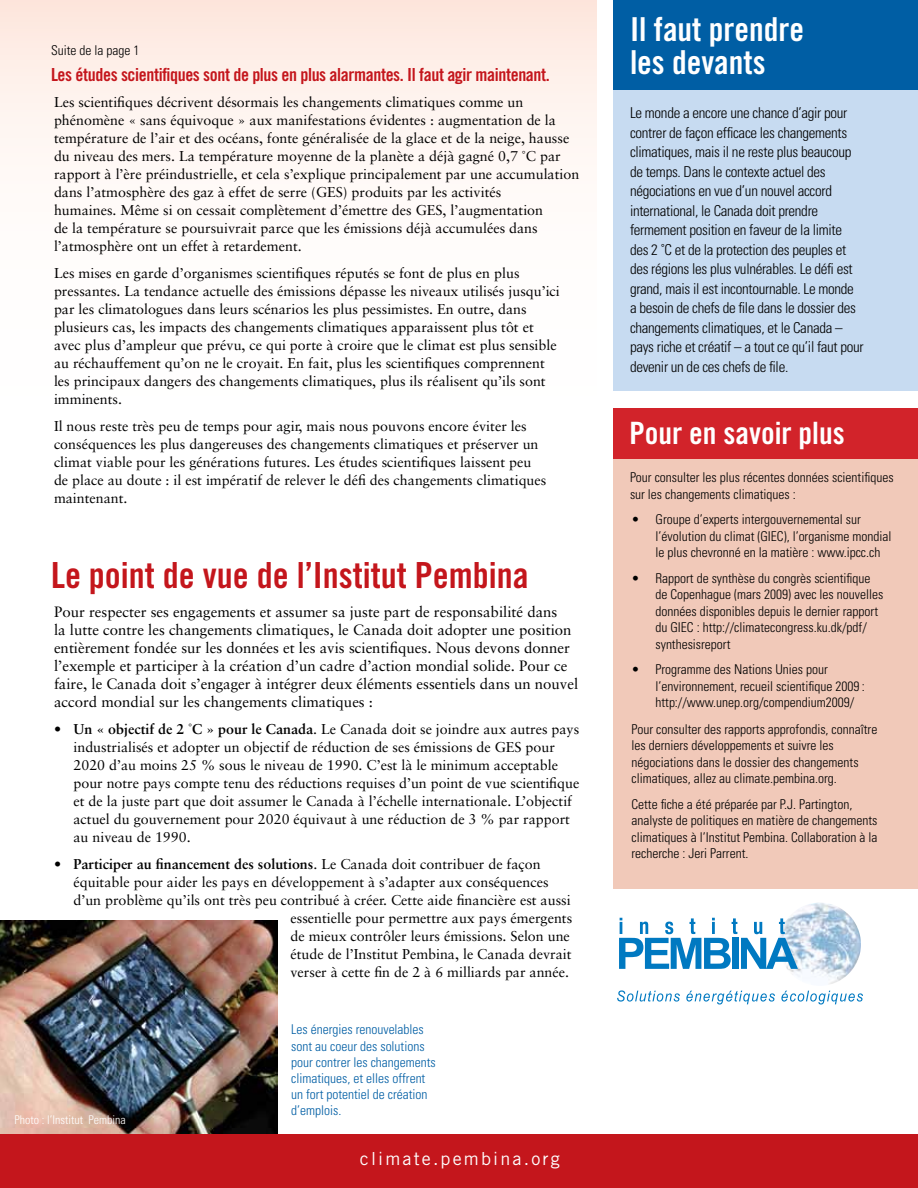
<style>
.page{position:relative;width:918px;height:1188px;background:#fff}
.page>*{position:absolute;margin:0;border:0;box-sizing:border-box;transform-origin:0 0}
.t1{font:36px "Trade Gothic Bold Cond Twenty";color:#c4161c}
.t2{font:33px/33px "Trade Gothic Bold Cond Twenty";color:#fff}
.t3{font:30.75px "Trade Gothic Bold Cond Twenty";color:#fff}
.t4{font:18px "Trade Gothic Bold Cond Twenty";letter-spacing:-.02em;color:#c4161c}
.t5{font:18px "Trade Gothic";letter-spacing:.12em;color:#fff}
.t6{font:300 condensed 15px/19.5px "Univers";letter-spacing:-.02em;color:#000}
.t7{font:15px/18px "Sabon";color:#000}
.t8{font:14.25px/18px "Sabon";color:#000}
.t9{font:700 14.25px "Sabon";color:#000}
.t10{font:300 condensed 13.5px/16.5px "Univers";color:#000}
.t11{font:300 condensed 13.5px/16.2px "Univers";color:#005ea4}
.t12{font:300 condensed 12px "Univers";color:#fff}
.s1{font-weight:700}
.s2{font-weight:400}
</style>
<div class="page">
<img style="left:0;top:921px;width:277px;height:213px">
<div style="left:0;top:0;width:597px;height:586px;background:linear-gradient(to bottom,#fef0e9,#fff)"></div>
<div style="left:613px;top:85px;width:305px;height:306px;background:#c7dbf1"></div>
<div style="left:613px;top:0;width:305px;height:89px;background:#005ea4"></div>
<div style="left:0;top:1134px;width:918px;height:54px;background:#c4161c"></div>
<div style="left:613px;top:447px;width:305px;height:442px;background:#f1c9b9"></div>
<div style="left:613px;top:408px;width:305px;height:51px;background:#d2232a"></div>
<img style="left:787px;top:903px;width:74px;height:81px">
<svg style="left:617px;top:990px;width:63px;height:12px"></svg>
<svg style="left:686px;top:991px;width:89px;height:14px"></svg>
<svg style="left:781px;top:991px;width:82px;height:14px"></svg>
<svg style="left:619px;top:918px;width:179px;height:51px"></svg>
<p class="t10" style="left:51px;top:42px;width:90px">Suite de la page 1</p>
<p class="t4" style="left:51px;top:63px;width:500px">Les études scientifiques sont de plus en plus alarmantes. Il faut agir maintenant.</p>
<p class="t8" style="left:54px;top:93px;width:527px">Les scientifiques décrivent désormais les changements climatiques comme un phénomène « sans équivoque » aux manifestations évidentes : augmentation de la température de l’air et des océans, fonte généralisée de la glace et de la neige, hausse du niveau des mers. La température moyenne de la planète a déjà gagné 0,7 ˚C par rapport à l’ère préindustrielle, et cela s’explique principalement par une accumulation dans l’atmosphère des gaz à effet de serre (GES) produits par les activités<br>humaines. Même si on cessait complètement d’émettre des GES, l’augmentation<br>de la température se poursuivrait parce que les émissions déjà accumulées dans l’atmosphère ont un effet à retardement.</p>
<p class="t8" style="left:54px;top:264px;width:507px">Les mises en garde d’organismes scientifiques réputés se font de plus en plus pressantes. La tendance actuelle des émissions dépasse les niveaux utilisés jusqu’ici par les climatologues dans leurs scénarios les plus pessimistes. En outre, dans plusieurs cas, les impacts des changements climatiques apparaissent plus tôt et avec plus d’ampleur que prévu, ce qui porte à croire que le climat est plus sensible au réchauffement qu’on ne le croyait. En fait, plus les scientifiques comprennent les principaux dangers des changements climatiques, plus ils réalisent qu’ils sont imminents.</p>
<p class="t8" style="left:54px;top:417px;width:494px">Il nous reste très peu de temps pour agir, mais nous pouvons encore éviter les conséquences les plus dangereuses des changements climatiques et préserver un climat viable pour les générations futures. Les études scientifiques laissent peu de place au doute : il est impératif de relever le défi des changements climatiques maintenant.</p>
<h1 class="t1" style="left:51px;top:553px;width:479px">Le point de vue de l’Institut Pembina</h1>
<p class="t7" style="left:54px;top:602px;width:526px">Pour respecter ses engagements et assumer sa juste part de responsabilité dans<br>la lutte contre les changements climatiques, le Canada doit adopter une position entièrement fondée sur les données et les avis scientifiques. Nous devons donner l’exemple et participer à la création d’un cadre d’action mondial solide. Pour ce faire, le Canada doit s’engager à intégrer deux éléments essentiels dans un nouvel accord mondial sur les changements climatiques :</p>
<p class="t8" style="left:73px;top:720px;width:507px;text-indent:-19px">• <span class="s1">Un « objectif de 2 ˚C » pour le Canada</span>. Le Canada doit se joindre aux autres pays industrialisés et adopter un objectif de réduction de ses émissions de GES pour 2020 d’au moins 25 % sous le niveau de 1990. C’est là le minimum acceptable pour notre pays compte tenu des réductions requises d’un point de vue scientifique et de la juste part que doit assumer le Canada à l’échelle internationale. L’objectif actuel du gouvernement pour 2020 équivaut à une réduction de 3 % par rapport au niveau de 1990.</p>
<p class="t9" style="left:54px;top:855px;width:488px"><span class="s2">•</span> Participer au financement des solutions<span class="s2">. Le Canada doit contribuer de façon</span></p>
<p class="t8" style="left:73px;top:873px;width:477px">équitable pour aider les pays en développement à s’adapter aux conséquences</p>
<p class="t8" style="left:73px;top:891px;width:499px">d’un problème qu’ils ont très peu contribué à créer. Cette aide financière est aussi</p>
<p class="t8" style="left:290px;top:909px;width:283px">essentielle pour permettre aux pays émergents</p>
<p class="t8" style="left:290px;top:927px;width:281px">de mieux contrôler leurs émissions. Selon une</p>
<p class="t8" style="left:290px;top:945px;width:283px">étude de l’Institut Pembina, le Canada devrait</p>
<p class="t8" style="left:290px;top:963px;width:280px">verser à cette fin de 2 à 6 milliards par année.</p>
<p class="t12" style="left:15px;top:1113px;width:113px">Photo : l’Institut Pembina</p>
<p class="t11" style="left:291px;top:1021px;width:146px">Les énergies renouvelables sont au coeur des solutions pour contrer les changements climatiques, et elles offrent un fort potentiel de création d’emplois.</p>
<p class="t5" style="left:360px;top:1147px;width:201px">climate.pembina.org</p>
<h2 class="t2" style="left:630px;top:13px;width:176px">Il faut prendre les devants</h2>
<p class="t6" style="left:630px;top:103px;width:235px">Le monde a encore une chance d’agir pour contrer de façon efficace les changements climatiques, mais il ne reste plus beaucoup de temps. Dans le contexte actuel des négociations en vue d’un nouvel accord international, le Canada doit prendre fermement position en faveur de la limite des 2 ˚C et de la protection des peuples et des régions les plus vulnérables. Le défi est grand, mais il est incontournable. Le monde a besoin de chefs de file dans le dossier des changements climatiques, et le Canada – pays riche et créatif – a tout ce qu’il faut pour devenir un de ces chefs de file.</p>
<h3 class="t3" style="left:629px;top:415px;width:217px">Pour en savoir plus</h3>
<p class="t10" style="left:630px;top:469px;width:265px">Pour consulter les plus récentes données scientifiques sur les changements climatiques :</p>
<p class="t10" style="left:656px;top:511px;width:238px;text-indent:-24px">• Groupe d’experts intergouvernemental sur l’évolution du climat (GIEC), l’organisme mondial le plus chevronné en la matière : www.ipcc.ch</p>
<p class="t10" style="left:656px;top:569px;width:229px;text-indent:-24px">• Rapport de synthèse du congrès scientifique de Copenhague (mars 2009) avec les nouvelles données disponibles depuis le dernier rapport du GIEC : http://climatecongress.ku.dk/pdf/ synthesisreport</p>
<p class="t10" style="left:656px;top:661px;width:211px;text-indent:-24px">• Programme des Nations Unies pour l’environnement, recueil scientifique 2009 : http://www.unep.org/compendium2009/</p>
<p class="t10" style="left:631px;top:721px;width:247px">Pour consulter des rapports approfondis, connaître les derniers développements et suivre les négociations dans le dossier des changements climatiques, allez au climate.pembina.org.</p>
<p class="t10" style="left:631px;top:796px;width:247px">Cette fiche a été préparée par P.J. Partington, analyste de politiques en matière de changements climatiques à l’Institut Pembina. Collaboration à la recherche : Jeri Parrent.</p>
</div>
